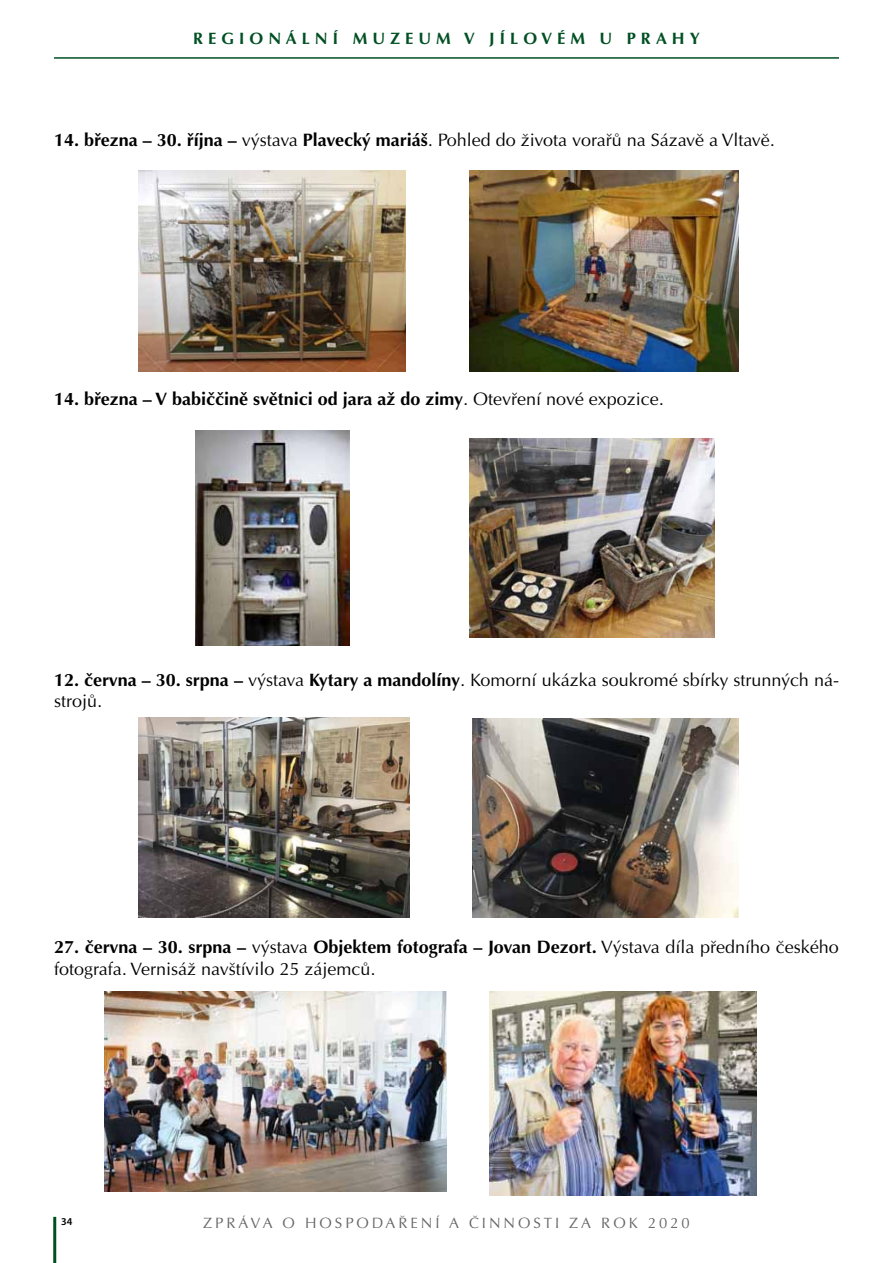
<style>
.page{position:relative;width:893px;height:1263px;background:#fff}
.page>*{position:absolute;margin:0;border:0;box-sizing:border-box;transform-origin:0 0}
.t1{font:18px/21.6px "Optima CE";color:#000}
.t2{font:700 18px "Optima CE";color:#000}
.t3{font:700 16.5px "Optima CE";color:#005023}
.t4{font:15px "Optima CE";letter-spacing:.2em;color:#646567}
.t5{font:600 10.5px "Myriad Pro";color:#000}
.s1{font-weight:700}
.s2{font-weight:400}
</style>
<div class="page">
<hr style="left:53px;top:1217px;width:3px;height:46px;background:#005023">
<hr style="left:54px;top:57px;width:785px;height:2px;background:#005023">
<img style="left:139px;top:171px;width:267px;height:200px">
<img style="left:470px;top:170px;width:268px;height:201px">
<img style="left:195px;top:430px;width:155px;height:215px">
<img style="left:470px;top:439px;width:244px;height:199px">
<img style="left:139px;top:718px;width:271px;height:199px">
<img style="left:473px;top:719px;width:265px;height:198px">
<img style="left:105px;top:991px;width:341px;height:200px">
<img style="left:489px;top:991px;width:268px;height:204px">
<p class="t3" style="left:193px;top:29px;width:31px">R EGIONÁLNÍ</p>
<p class="t3" style="left:353px;top:29px;width:18px">MUZEUM</p>
<p class="t3" style="left:464px;top:29px;width:51px">V J ÍLOVÉM</p>
<p class="t3" style="left:599px;top:29px;width:72px">U PRAHY</p>
<p class="t1" style="left:54px;top:129px;width:722px"><span class="s1">14. března – 30. října –</span> výstava <span class="s1">Plavecký mariáš</span>. Pohled do života vorařů na Sázavě a Vltavě.</p>
<p class="t2" style="left:54px;top:388px;width:611px">14. března – V babiččině světnici od jara až do zimy<span class="s2">. Otevření nové expozice.</span></p>
<p class="t1" style="left:54px;top:669px;width:786px"><span class="s1">12. června – 30. srpna –</span> výstava <span class="s1">Kytary a mandolíny</span>. Komorní ukázka soukromé sbírky strunných ná&shy;strojů.</p>
<p class="t1" style="left:54px;top:937px;width:786px"><span class="s1">27. června – 30. srpna –</span> výstava <span class="s1">Objektem fotografa – Jovan Dezort.</span> Výstava díla předního českého fotografa. Vernisáž navštívilo 25 zájemců.</p>
<p class="t5" style="left:61px;top:1214px;width:13px">34</p>
<p class="t4" style="left:203px;top:1214px;width:488px">ZPRÁVA O HOSPODAŘENÍ A ČINNOSTI ZA ROK 2020</p>
</div>
